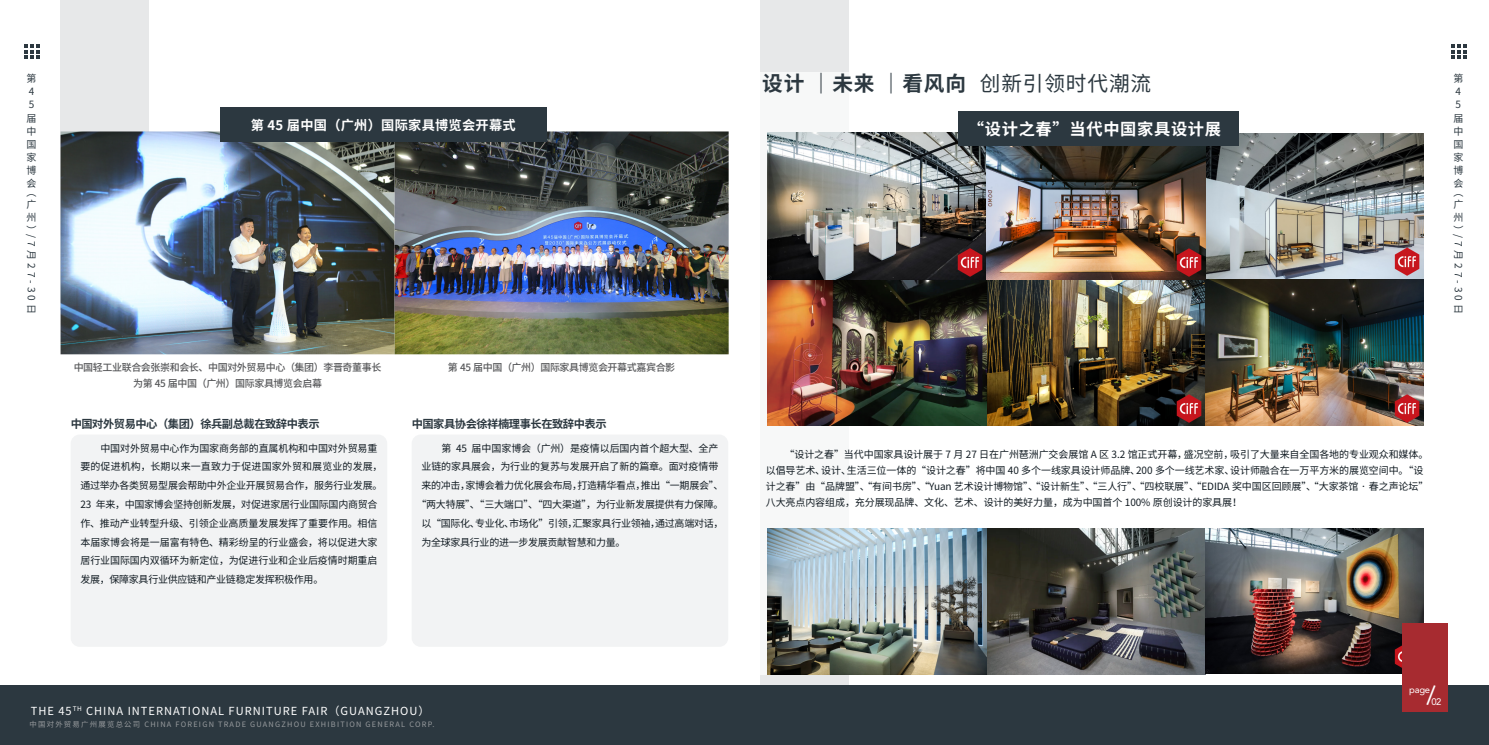
<style>
.page{position:relative;width:1489px;height:745px;background:#fff}
.page>*{position:absolute;margin:0;border:0;box-sizing:border-box;transform-origin:0 0}
.t1{font:25px "Avenir";color:#fff}
.t2{font:700 20.62px "Source Han Sans CN";letter-spacing:.04em;color:#2c3840}
.t3{font:700 16.25px "Source Han Sans CN";letter-spacing:.04em;color:#fff}
.t4{font:700 13.25px "Source Han Sans CN";letter-spacing:.02em;color:#fff}
.t5{font:700 11.25px "Source Han Sans CN";letter-spacing:-.04em;color:#2c3840}
.t6{font:11.12px "Source Han Sans CN";letter-spacing:.09em;color:#fff}
.t7{font:10px/18.8px "Source Han Sans CN";letter-spacing:-.01em;color:#101a21}
.t8{font:10px "Source Han Sans CN";letter-spacing:-.03em;color:#101a21}
.t9{font:500 10px/16.6px "Source Han Sans CN";letter-spacing:-.04em;color:#57585a;text-align:center}
.t10{font:10px/13.1px "Source Han Sans CN";letter-spacing:.31em;color:#2c3840}
.t11{font:9.5px "Avenir";letter-spacing:-.035em;color:#fff}
.t12{font:7.38px "Source Han Sans CN";letter-spacing:.165em;color:#989b9e}
.s1{font-weight:400}
</style>
<div class="page">
<div style="left:760px;top:0;width:89px;height:684px;background:#e7e8e9"></div>
<div style="left:757px;top:72px;width:677px;height:601px;background:#fff"></div>
<svg style="left:25px;top:45px;width:15px;height:14px"></svg>
<svg style="left:1451px;top:45px;width:15px;height:14px"></svg>
<div style="left:0;top:684px;width:1488px;height:60px;background:#2c3840"></div>
<div style="left:60px;top:0;width:89px;height:310px;background:#e7e8e9"></div>
<img style="left:767px;top:528px;width:656px;height:145px">
<img style="left:767px;top:133px;width:656px;height:292px">
<div style="left:958px;top:111px;width:281px;height:34px;background:#2c3840"></div>
<img style="left:61px;top:131px;width:667px;height:223px">
<div style="left:220px;top:108px;width:326px;height:34px;background:#2c3840"></div>
<div style="left:71px;top:434px;width:316px;height:212px;background:#f2f3f4;border-radius:9px"></div>
<div style="left:411px;top:434px;width:317px;height:212px;background:#f2f3f4;border-radius:9px"></div>
<div style="left:1401px;top:623px;width:46px;height:88px;background:#a72b30"></div>
<p class="t10" style="left:27px;top:72px;width:11px">第<br>4<br>5届中国家博会</p>
<p class="t10" style="left:27px;top:185px;width:11px;text-align:justify">︵广州︶</p>
<p class="t10" style="left:38px;top:234px;width:81px;rotate:90deg">/7月27-30日</p>
<h2 class="t2" style="left:762px;top:73px;width:390px">设计 ｜未来 ｜看风向 <span class="s1">创新引领时代潮流</span></h2>
<h3 class="t4" style="left:251px;top:118px;width:266px">第 45 届中国（广州）国际家具博览会开幕式</h3>
<h3 class="t3" style="left:967px;top:120px;width:255px">“设计之春”当代中国家具设计展</h3>
<p class="t9" style="left:74px;top:358px;width:309px">中国轻工业联合会张崇和会长、中国对外贸易中心（集团）李晋奇董事长为第 45 届中国（广州）国际家具博览会启幕</p>
<p class="t9" style="left:448px;top:358px;width:229px">第 45 届中国（广州）国际家具博览会开幕式嘉宾合影</p>
<p class="t5" style="left:71px;top:417px;width:250px">中国对外贸易中心（集团）徐兵副总裁在致辞中表示</p>
<p class="t5" style="left:411px;top:417px;width:196px">中国家具协会徐祥楠理事长在致辞中表示</p>
<p class="t7" style="left:80px;top:438px;width:303px;text-indent:20px">中国对外贸易中心作为国家商务部的直属机构和中国对外贸易重要的促进机构，长期以来一直致力于促进国家外贸和展览业的发展，通过举办各类贸易型展会帮助中外企业开展贸易合作，服务行业发展。23 年来，中国家博会坚持创新发展，对促进家居行业国际国内商贸合作、推动产业转型升级、引领企业高质量发展发挥了重要作用。相信本届家博会将是一届富有特色、精彩纷呈的行业盛会，将以促进大家居行业国际国内双循环为新定位，为促进行业和企业后疫情时期重启发展，保障家具行业供应链和产业链稳定发挥积极作用。</p>
<p class="t7" style="left:441px;top:438px;width:278px">第 45 届中国家博会（广州）是疫情以后国内首个超大型、全产</p>
<p class="t7" style="left:421px;top:457px;width:298px">业链的家具展会，为行业的复苏与发展开启了新的篇章。面对疫情带</p>
<p class="t8" style="left:421px;top:480px;width:303px">来的冲击，家博会着力优化展会布局，打造精华看点，推出“一期展会”、</p>
<p class="t7" style="left:416px;top:494px;width:308px">“两大特展”、“三大端口”、“四大渠道”，为行业新发展提供有力保障。</p>
<p class="t8" style="left:421px;top:517px;width:303px">以“国际化、专业化、市场化”引领，汇聚家具行业领袖，通过高端对话，</p>
<p class="t8" style="left:421px;top:536px;width:205px">为全球家具行业的进一步发展贡献智慧和力量。</p>
<p class="t7" style="left:765px;top:445px;width:664px;line-height:16.2px;text-indent:19px">“设计之春”当代中国家具设计展于 7 月 27 日在广州琶洲广交会展馆 A 区 3.2 馆正式开幕，盛况空前，吸引了大量来自全国各地的专业观众和媒体。以倡导艺术、设计、生活三位一体的“设计之春”将中国 40 多个一线家具设计师品牌、200 多个一线艺术家、设计师融合在一万平方米的展览空间中。“设计之春”由“品牌盟”、“有间书房”、“Yuan 艺术设计博物馆”、“设计新生”、“三人行”、“四校联展”、“EDIDA 奖中国区回顾展”、“大家茶馆 · 春之声论坛”八大亮点内容组成，充分展现品牌、文化、艺术、设计的美好力量，成为中国首个 100% 原创设计的家具展！</p>
<p class="t10" style="left:1453px;top:72px;width:11px">第<br>4<br>5届中国家博会</p>
<p class="t10" style="left:1453px;top:185px;width:11px;text-align:justify">︵广州︶</p>
<p class="t10" style="left:1464px;top:234px;width:81px;rotate:90deg">/7月27-30日</p>
<p class="t6" style="left:31px;top:704px;width:400px">THE 45<sup>TH</sup> CHINA INTERNATIONAL FURNITURE FAIR（GUANGZHOU）</p>
<p class="t12" style="left:29px;top:719px;width:406px">中国对外贸易广州展览总公司 CHINA FOREIGN TRADE GUANGZHOU EXHIBITION GENERAL CORP.</p>
<h1 class="t1" style="left:1426px;top:680px;width:11px">/</h1>
<p class="t11" style="left:1409px;top:683px;width:22px">page</p>
<p class="t11" style="left:1431px;top:695px;width:12px">02</p>
</div>
